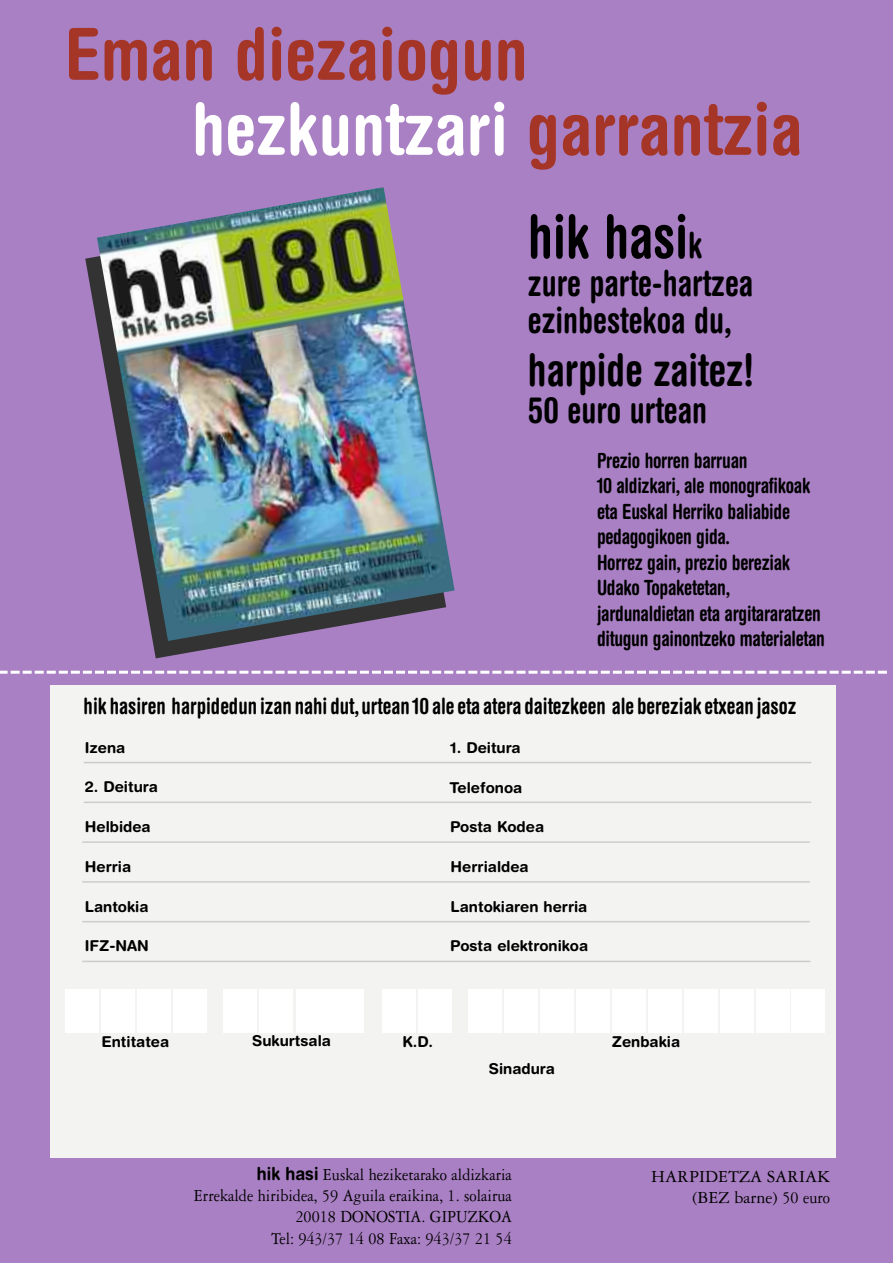
<style>
.page{position:relative;width:893px;height:1263px;background:#a980c3}
.page>*{position:absolute;margin:0;border:0;box-sizing:border-box;transform-origin:0 0}
.t1{font:700 condensed 72px/75px "Helvetica Rounded";color:#a53527}
.t2{font:700 condensed 60px "Helvetica Rounded";color:#000;scale:.9 1}
.t3{font:700 condensed 45px "Helvetica Rounded";color:#000;scale:.9 1}
.t4{font:700 condensed 36px/37.5px "Helvetica Rounded";color:#000;scale:.9 1}
.t5{font:700 condensed 22.5px "Helvetica Rounded";color:#000;scale:.9 1}
.t6{font:700 condensed 21px/25.5px "Helvetica Rounded";letter-spacing:-.015em;color:#000;scale:.9 1}
.t7{font:18px/21.3px "Garamond Three";color:#000;text-align:right;scale:.9 1}
.t8{font:18px/21.6px "Garamond Three";color:#000;text-align:right}
.t9{font:700 15px "Helvetica Rounded";color:#000}
.s1{color:#fff}
.s2{font-size:36px}
.s3{font-family:"Helvetica Rounded";font-weight:700}
</style>
<div class="page">
<svg style="left:85px;top:256px;width:169px;height:402px"></svg>
<div style="left:50px;top:685px;width:785px;height:472px;background:#f3f3f2"></div>
<svg style="left:0;top:671px;width:887px;height:3px"></svg>
<div style="left:65px;top:989px;width:33px;height:43px;background:#fff"></div>
<div style="left:101px;top:989px;width:33px;height:43px;background:#fff"></div>
<div style="left:137px;top:989px;width:33px;height:43px;background:#fff"></div>
<div style="left:173px;top:989px;width:33px;height:43px;background:#fff"></div>
<div style="left:224px;top:989px;width:33px;height:43px;background:#fff"></div>
<div style="left:260px;top:989px;width:33px;height:43px;background:#fff"></div>
<div style="left:296px;top:989px;width:33px;height:43px;background:#fff"></div>
<div style="left:331px;top:989px;width:33px;height:43px;background:#fff"></div>
<div style="left:382px;top:989px;width:33px;height:43px;background:#fff"></div>
<div style="left:418px;top:989px;width:33px;height:43px;background:#fff"></div>
<div style="left:468px;top:989px;width:33px;height:43px;background:#fff"></div>
<div style="left:504px;top:989px;width:33px;height:43px;background:#fff"></div>
<div style="left:540px;top:989px;width:33px;height:43px;background:#fff"></div>
<div style="left:576px;top:989px;width:33px;height:43px;background:#fff"></div>
<div style="left:612px;top:989px;width:33px;height:43px;background:#fff"></div>
<div style="left:648px;top:989px;width:33px;height:43px;background:#fff"></div>
<div style="left:684px;top:989px;width:33px;height:43px;background:#fff"></div>
<div style="left:720px;top:989px;width:33px;height:43px;background:#fff"></div>
<div style="left:756px;top:989px;width:33px;height:43px;background:#fff"></div>
<div style="left:792px;top:989px;width:33px;height:43px;background:#fff"></div>
<hr style="left:84px;top:762px;width:727px;height:1px;background:#ccc">
<hr style="left:84px;top:801px;width:727px;height:2px;background:#ccc">
<hr style="left:82px;top:841px;width:728px;height:2px;background:#ccc">
<hr style="left:82px;top:881px;width:728px;height:2px;background:#ccc">
<hr style="left:82px;top:921px;width:728px;height:1px;background:#ccc">
<hr style="left:82px;top:961px;width:728px;height:1px;background:#ccc">
<img style="left:97px;top:187px;width:358px;height:454px">
<h1 class="t1" style="left:192px;top:24px;width:612px;text-indent:-127px">Eman diezaiogun <span class="s1">hezkuntzari</span> garrantzia</h1>
<h2 class="t2" style="left:528px;top:215px;width:195px">hik hasi<span class="s2">k</span></h2>
<h3 class="t4" style="left:528px;top:268px;width:252px">zure parte-hartzea ezinbestekoa du,</h3>
<h3 class="t3" style="left:528px;top:353px;width:253px">harpide zaitez!</h3>
<h3 class="t4" style="left:528px;top:395px;width:201px">50 euro urtean</h3>
<p class="t6" style="left:597px;top:450px;width:255px">Prezio horren barruan<br>10 aldizkari, ale monografikoak eta Euskal Herriko baliabide pedagogikoen gida.<br>Horrez gain, prezio bereziak<br>Udako Topaketetan, jardunaldietan eta argitararatzen ditugun gainontzeko materialetan</p>
<p class="t5" style="left:84px;top:698px;width:793px">hik hasiren harpidedun izan nahi dut, urtean 10 ale eta atera daitezkeen ale bereziak etxean jasoz</p>
<p class="t9" style="left:85px;top:742px;width:42px">Izena</p>
<p class="t9" style="left:451px;top:742px;width:72px">1. Deitura</p>
<p class="t9" style="left:450px;top:782px;width:74px">Telefonoa</p>
<p class="t9" style="left:450px;top:822px;width:96px">Posta Kodea</p>
<p class="t9" style="left:85px;top:781px;width:74px">2. Deitura</p>
<p class="t9" style="left:85px;top:821px;width:67px">Helbidea</p>
<p class="t9" style="left:85px;top:861px;width:48px">Herria</p>
<p class="t9" style="left:451px;top:861px;width:80px">Herrialdea</p>
<p class="t9" style="left:85px;top:901px;width:65px">Lantokia</p>
<p class="t9" style="left:451px;top:901px;width:138px">Lantokiaren herria</p>
<p class="t9" style="left:85px;top:940px;width:65px">IFZ-NAN</p>
<p class="t9" style="left:450px;top:940px;width:140px">Posta elektronikoa</p>
<p class="t9" style="left:102px;top:1036px;width:69px">Entitatea</p>
<p class="t9" style="left:252px;top:1035px;width:80px">Sukurtsala</p>
<p class="t9" style="left:403px;top:1036px;width:32px">K.D.</p>
<p class="t9" style="left:612px;top:1036px;width:70px">Zenbakia</p>
<p class="t9" style="left:489px;top:1063px;width:68px">Sinadura</p>
<p class="t7" style="left:194px;top:1165px;width:355px"><span class="s3">hik hasi</span> Euskal heziketarako aldizkaria Errekalde hiribidea, 59 Aguila eraikina, 1. solairua 20018 DONOSTIA. GIPUZKOA<br>Tel: 943/37 14 08 Faxa: 943/37 21 54</p>
<p class="t8" style="left:651px;top:1167px;width:180px">HARPIDETZA SARIAK (BEZ barne) 50 euro</p>
</div>
